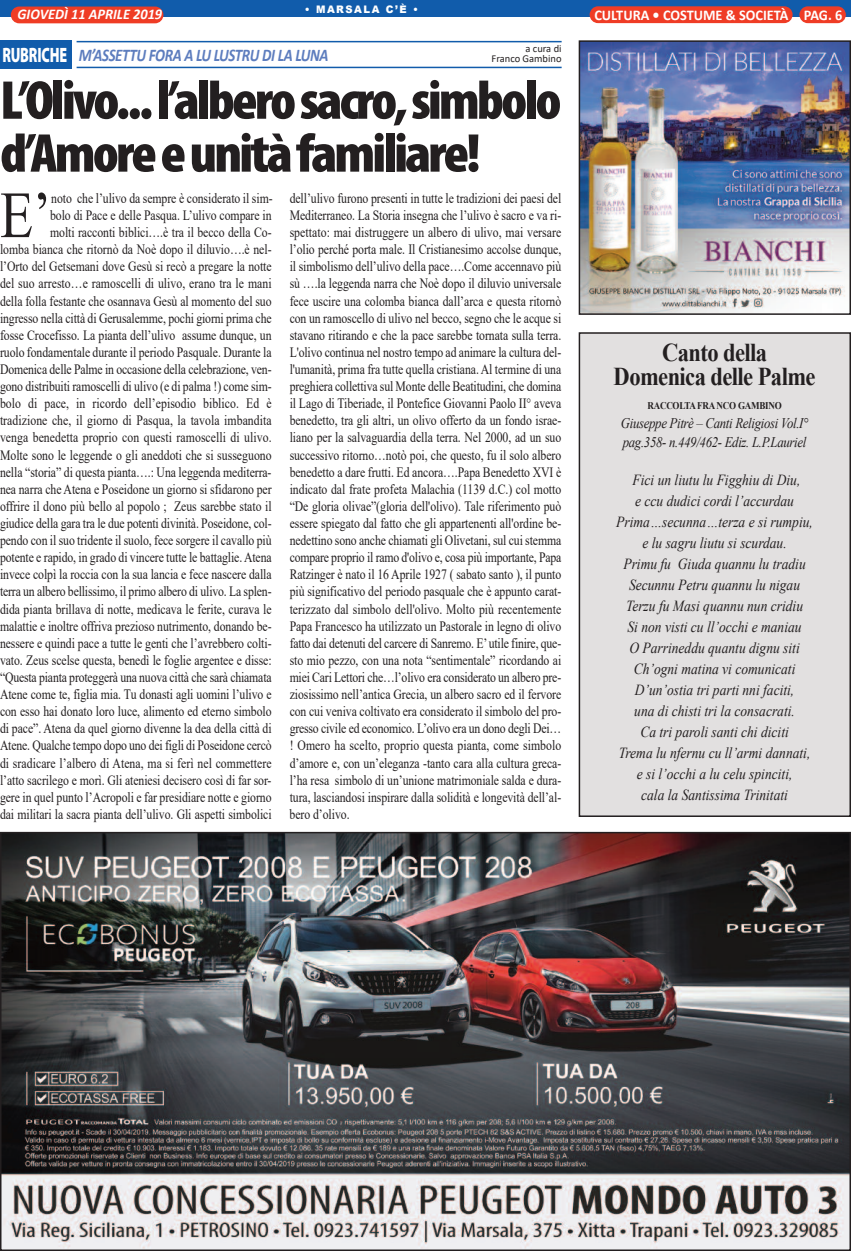
<style>
.page{position:relative;width:851px;height:1251px;background:#fff}
.page>*{position:absolute;margin:0;border:0;box-sizing:border-box;transform-origin:0 0}
.t1{font:65.85px "Times New Roman";color:#231f20;scale:.82 1}
.t2{font:900 condensed 55.05px/52.9px "Myriad Pro";letter-spacing:-.05em;color:#231f20;scale:1.05 1}
.t3{font:700 25.65px/24px "Times New Roman";letter-spacing:-.025em;color:#231f20;text-align:center;scale:.88 1}
.t4{font:900 20.85px "Myriad Pro";letter-spacing:-.01em;color:#fff;scale:.67 1}
.t5{font:italic 700 17.85px "Calibri";letter-spacing:-.025em;color:#5d7dbe;scale:.83 1}
.t6{font:italic 15.45px/21px "Times New Roman";color:#231f20;text-align:center;scale:.88 1}
.t7{font:700 14.85px "Calibri";color:#fff;scale:.96 1}
.t8{font:italic 700 14.85px "Calibri";color:#fff;scale:.96 1}
.t9{font:italic 14.55px/19px "Times New Roman";letter-spacing:-.025em;color:#231f20;scale:.88 1}
.t10{font:14.25px/17.1px "Times New Roman";letter-spacing:-.005em;color:#231f20;text-align:right;scale:.82 1}
.t11{font:10.5px/10.5px "Calibri";color:#231f20;text-align:right}
.t12{font:900 10.35px "Arial";letter-spacing:.15em;color:#fff;scale:.96 1}
.t13{font:700 10.2px "Times New Roman";letter-spacing:-.025em;color:#231f20;scale:.88 1}
</style>
<div class="page">
<div style="left:0;top:0;width:850px;height:17px;background:#115cab"></div>
<div style="left:799px;top:6px;width:46px;height:17px;background:#ef3c25;border-radius:8px"></div>
<div style="left:11px;top:7px;width:152px;height:16px;background:#ef3c25;border-radius:8px"></div>
<div style="left:589px;top:6px;width:203px;height:17px;background:#ef3c25;border-radius:8px"></div>
<div style="left:579px;top:333px;width:271px;height:483px;background:#e2e0e0"></div>
<div style="left:578px;top:332px;width:272px;height:484px;border:2px solid #231f20"></div>
<div style="left:0;top:40px;width:72px;height:28px;background:#115cab"></div>
<hr style="left:77px;top:41px;width:484px;height:1px;background:#115cab">
<hr style="left:77px;top:67px;width:484px;height:1px;background:#115cab">
<img style="left:581px;top:43px;width:266px;height:269px">
<div style="left:578px;top:40px;width:272px;height:275px;border:2px solid #231f20"></div>
<img style="left:3px;top:834px;width:844px;height:413px">
<div style="left:0;top:831px;width:850px;height:419px;border:2px solid #231f20"></div>
<p class="t12" style="left:305px;top:2px;width:119px">• MARSALA C’È •</p>
<p class="t8" style="left:17px;top:8px;width:152px">GIOVEDÌ 11 APRILE 2019</p>
<p class="t7" style="left:594px;top:9px;width:260px">CULTURA • COSTUME &amp; SOCIETÀ PAG. 6</p>
<p class="t5" style="left:79px;top:48px;width:302px">M’ASSETTU FORA A LU LUSTRU DI LA LUNA</p>
<p class="t11" style="left:491px;top:44px;width:72px">a cura di<br>Franco Gambino</p>
<h2 class="t2" style="left:0;top:79px;width:536px">L’Olivo...l’alberosacro,simbolo d’Amoreeunitàfamiliare!</h2>
<h3 class="t4" style="left:2px;top:47px;width:98px">RUBRICHE</h3>
<h1 class="t1" style="left:0;top:178px;width:64px">E’</h1>
<p class="t10" style="left:0;top:189px;width:334px">noto che l’ulivo da sempre è considerato il sim-<br>bolo di Pace e delle Pasqua. L’ulivo compare in<br>molti racconti biblici….è tra il becco della Co-<br>lomba bianca che ritornò da Noè dopo il diluvio….è nel&shy;l’Orto del Getsemani dove Gesù si recò a pregare la notte del suo arresto…e ramoscelli di ulivo, erano tra le mani della folla festante che osannava Gesù al momento del suo ingresso nella città di Gerusalemme, pochi giorni prima che fosse Crocefisso. La pianta dell’ulivo assume dunque, un ruolo fondamentale durante il periodo Pasquale. Durante la Domenica delle Palme in occasione della celebrazione, ven&shy;gono distribuiti ramoscelli di ulivo (e di palma !) come sim&shy;bolo di pace, in ricordo dell’episodio biblico. Ed è tradizione che, il giorno di Pasqua, la tavola imbandita venga benedetta proprio con questi ramoscelli di ulivo.<br>Molte sono le leggende o gli aneddoti che si susseguono nella “storia” di questa pianta….: Una leggenda mediterra&shy;nea narra che Atena e Poseidone un giorno si sfidarono per offrire il dono più bello al popolo ; Zeus sarebbe stato il giudice della gara tra le due potenti divinità. Poseidone, col&shy;pendo con il suo tridente il suolo, fece sorgere il cavallo più potente e rapido, in grado di vincere tutte le battaglie.Atena invece colpì la roccia con la sua lancia e fece nascere dalla terra un albero bellissimo, il primo albero di ulivo. La splen&shy;dida pianta brillava di notte, medicava le ferite, curava le malattie e inoltre offriva prezioso nutrimento, donando be&shy;nessere e quindi pace a tutte le genti che l’avrebbero colti&shy;vato. Zeus scelse questa, benedì le foglie argentee e disse: “Questa pianta proteggerà una nuova città che sarà chiamata Atene come te, figlia mia. Tu donasti agli uomini l’ulivo e con esso hai donato loro luce, alimento ed eterno simbolo di pace”. Atena da quel giorno divenne la dea della città di Atene. Qualche tempo dopo uno dei figli di Poseidone cercò di sradicare l’albero di Atena, ma si ferì nel commettere l’atto sacrilego e morì. Gli ateniesi decisero così di far sor&shy;gere in quel punto l’Acropoli e far presidiare notte e giorno dai militari la sacra pianta dell’ulivo. Gli aspetti simbolici</p>
<p class="t10" style="left:289px;top:189px;width:333px;text-align:justify">dell’ulivo furono presenti in tutte le tradizioni dei paesi del Mediterraneo. La Storia insegna che l’ulivo è sacro e va ri&shy;spettato: mai distruggere un albero di ulivo, mai versare l’olio perché porta male. Il Cristianesimo accolse dunque, il simbolismo dell’ulivo della pace….Come accennavo più sù ….la leggenda narra che Noè dopo il diluvio universale fece uscire una colomba bianca dall’arca e questa ritornò con un ramoscello di ulivo nel becco, segno che le acque si stavano ritirando e che la pace sarebbe tornata sulla terra.<br>L'olivo continua nel nostro tempo ad animare la cultura del&shy;l'umanità, prima fra tutte quella cristiana. Al termine di una preghiera collettiva sul Monte delle Beatitudini, che domina il Lago di Tiberiade, il Pontefice Giovanni Paolo II° aveva benedetto, tra gli altri, un olivo offerto da un fondo israe&shy;liano per la salvaguardia della terra. Nel 2000, ad un suo successivo ritorno…notò poi, che questo, fu il solo albero benedetto a dare frutti. Ed ancora….Papa Benedetto XVI è indicato dal frate profeta Malachia (1139 d.C.) col motto “De gloria olivae”(gloria dell'olivo). Tale riferimento può essere spiegato dal fatto che gli appartenenti all'ordine be&shy;nedettino sono anche chiamati gli Olivetani, sul cui stemma compare proprio il ramo d'olivo e, cosa più importante, Papa Ratzinger è nato il 16 Aprile 1927 ( sabato santo ), il punto più significativo del periodo pasquale che è appunto carat&shy;terizzato dal simbolo dell'olivo. Molto più recentemente Papa Francesco ha utilizzato un Pastorale in legno di olivo fatto dai detenuti del carcere di Sanremo. E’utile finire, que&shy;sto mio pezzo, con una nota “sentimentale” ricordando ai miei Cari Lettori che…l’olivo era considerato un albero pre&shy;ziosissimo nell’antica Grecia, un albero sacro ed il fervore con cui veniva coltivato era considerato il simbolo del pro&shy;gresso civile ed economico. L’olivo era un dono degli Dei… ! Omero ha scelto, proprio questa pianta, come simbolo d’amore e, con un’eleganza -tanto cara alla cultura greca&shy;l’ha resa simbolo di un’unione matrimoniale salda e dura&shy;tura, lasciandosi inspirare dalla solidità e longevità dell’al&shy;bero d’olivo.</p>
<h3 class="t3" style="left:613px;top:340px;width:231px">Canto della<br>Domenica delle Palme</h3>
<p class="t13" style="left:647px;top:399px;width:154px">RACCOLTA FRA NCO GAMBINO</p>
<p class="t9" style="left:620px;top:413px;width:215px">Giuseppe Pitrè – Canti Religiosi Vol.I° pag.358- n.449/462- Ediz. L.P.Lauriel</p>
<p class="t6" style="left:616px;top:469px;width:225px">Fici un liutu lu Figghiu di Diu,<br>e ccu dudici cordi l’accurdau<br>Prima…secunna…terza e si rumpiu, e lu sagru liutu si scurdau.<br>Primu fu Giuda quannu lu tradiu<br>Secunnu Petru quannu lu nigau<br>Terzu fu Masi quannu nun cridiu<br>Si non visti cu ll’occhi e maniau<br>O Parrineddu quantu dignu siti<br>Ch’ogni matina vi comunicati<br>D’un’ostia tri parti nni faciti,<br>una di chisti tri la consacrati.<br>Ca tri paroli santi chi diciti<br>Trema lu nfernu cu ll’armi dannati, e si l’occhi a lu celu spinciti,<br>cala la Santissima Trinitati</p>
</div>
